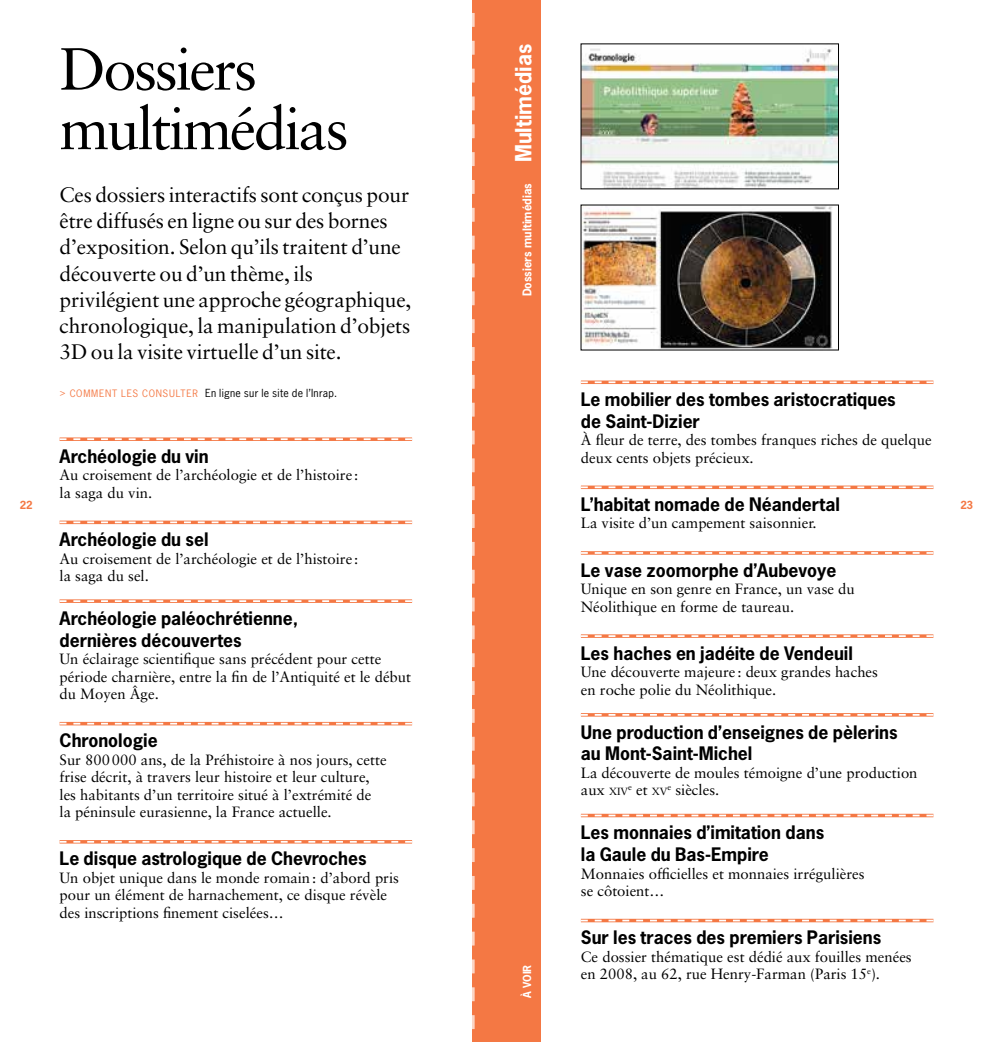
<style>
.page{position:relative;width:993px;height:1042px;background:#fff}
.page>*{position:absolute;margin:0;border:0;box-sizing:border-box;transform-origin:0 0}
.t1{font:59.5px/59.5px "Sabon LT";letter-spacing:-.04em;color:#000}
.t2{font:21px/26.2px "Sabon LT";letter-spacing:-.01em;color:#000}
.t3{font:700 17.5px/21.9px "News Gothic LT";color:#000}
.t4{font:14.88px/17.5px "Sabon LT";color:#000}
.t5{font:700 11.38px "News Gothic LT";color:#fff}
.t6{font:10.5px "News Gothic LT";letter-spacing:.025em;color:#000}
.t7{font:700 10.5px "News Gothic LT";color:#fff}
.t8{font:700 10.5px "News Gothic LT";color:#f47844}
.t9{font:9.62px "News Gothic LT";letter-spacing:.08em;color:#f47844}
.s1{font-size:21px}
.s2{font-size:10.33px}
</style>
<div class="page">
<div style="left:471px;top:0;width:25px;height:1042px;background:#f47844"></div>
<div style="left:496px;top:0;width:45px;height:1042px;background:#f47844"></div>
<svg style="left:471px;top:0;width:3px;height:1042px"></svg>
<svg style="left:60px;top:437px;width:352px;height:4px"></svg>
<svg style="left:60px;top:438px;width:352px;height:2px"></svg>
<svg style="left:60px;top:520px;width:352px;height:4px"></svg>
<svg style="left:60px;top:521px;width:352px;height:2px"></svg>
<svg style="left:60px;top:599px;width:352px;height:4px"></svg>
<svg style="left:60px;top:600px;width:352px;height:2px"></svg>
<hr style="left:60px;top:722px;width:352px;height:3px;background:#f47844">
<svg style="left:60px;top:723px;width:352px;height:1px"></svg>
<hr style="left:60px;top:840px;width:352px;height:3px;background:#f47844">
<svg style="left:60px;top:841px;width:352px;height:1px"></svg>
<svg style="left:580px;top:380px;width:353px;height:4px"></svg>
<svg style="left:580px;top:381px;width:353px;height:2px"></svg>
<svg style="left:580px;top:485px;width:353px;height:4px"></svg>
<svg style="left:580px;top:486px;width:353px;height:2px"></svg>
<svg style="left:580px;top:551px;width:353px;height:4px"></svg>
<svg style="left:580px;top:552px;width:353px;height:2px"></svg>
<svg style="left:580px;top:634px;width:353px;height:4px"></svg>
<svg style="left:580px;top:635px;width:353px;height:2px"></svg>
<hr style="left:580px;top:713px;width:353px;height:3px;background:#f47844">
<svg style="left:580px;top:714px;width:353px;height:2px"></svg>
<hr style="left:580px;top:814px;width:353px;height:3px;background:#f47844">
<svg style="left:580px;top:814px;width:353px;height:2px"></svg>
<hr style="left:580px;top:919px;width:353px;height:3px;background:#f47844">
<svg style="left:580px;top:919px;width:353px;height:2px"></svg>
<img style="left:582px;top:48px;width:254px;height:139px">
<img style="left:582px;top:207px;width:251px;height:141px">
<p class="t5" style="left:519px;top:296px;width:254px;rotate:-90deg">Dossiers multimédias <span class="s1">Multimédias</span></p>
<h1 class="t1" style="left:60px;top:39px;width:290px">Dossiers multimédias</h1>
<p class="t2" style="left:60px;top:181px;width:353px">Ces dossiers interactifs sont conçus pour être diffusés en ligne ou sur des bornes d’exposition. Selon qu’ils traitent d’une découverte ou d’un thème, ils privilégient une approche géographique, chronologique, la manipulation d’objets 3D ou la visite virtuelle d’un site.</p>
<p class="t9" style="left:60px;top:387px;width:32px">&gt; COMME</p>
<p class="t9" style="left:105px;top:387px;width:23px">NT LES</p>
<p class="t9" style="left:142px;top:387px;width:40px">CONSULTER</p>
<p class="t6" style="left:205px;top:386px;width:134px">EN LIGNE SUR LE SITE DE L’INRAP.</p>
<p class="t3" style="left:580px;top:388px;width:316px">Le mobilier des tombes aristocratiques de Saint-Dizier</p>
<p class="t4" style="left:580px;top:431px;width:352px">À fleur de terre, des tombes franques riches de quelque deux cents objets précieux.</p>
<p class="t3" style="left:580px;top:493px;width:260px">L’habitat nomade de Néandertal</p>
<p class="t4" style="left:580px;top:514px;width:237px">La visite d’un campement saisonnier.</p>
<p class="t3" style="left:580px;top:559px;width:257px">Le vase zoomorphe d’Aubevoye</p>
<p class="t4" style="left:580px;top:580px;width:275px">Unique en son genre en France, un vase du<br>Néolithique en forme de taureau.</p>
<p class="t3" style="left:580px;top:642px;width:273px">Les haches en jadéite de Vendeuil</p>
<p class="t4" style="left:580px;top:663px;width:298px">Une découverte majeure : deux grandes haches en roche polie du Néolithique.</p>
<p class="t3" style="left:580px;top:720px;width:318px">Une production d’enseignes de pèlerins au Mont-Saint-Michel</p>
<p class="t4" style="left:580px;top:764px;width:338px">La découverte de moules témoigne d’une production aux <span class="s2">XIV</span><sup>e</sup> et <span class="s2">XV</span></p>
<p class="t3" style="left:60px;top:445px;width:151px">Archéologie du vin</p>
<p class="t4" style="left:60px;top:466px;width:300px">Au croisement de l’archéologie et de l’histoire : la saga du vin.</p>
<p class="t3" style="left:60px;top:528px;width:150px">Archéologie du sel</p>
<p class="t4" style="left:60px;top:549px;width:300px">Au croisement de l’archéologie et de l’histoire : la saga du sel.</p>
<p class="t3" style="left:60px;top:607px;width:240px">Archéologie paléochrétienne, dernières découvertes</p>
<p class="t4" style="left:60px;top:650px;width:353px">Un éclairage scientifique sans précédent pour cette période charnière, entre la fin de l’Antiquité et le début du Moyen Âge.</p>
<p class="t3" style="left:60px;top:729px;width:100px">Chronologie</p>
<p class="t4" style="left:60px;top:751px;width:328px">Sur 800000 ans, de la Préhistoire à nos jours, cette frise décrit, à travers leur histoire et leur culture, les habitants d’un territoire situé à l’extrémité de la péninsule eurasienne, la France actuelle.</p>
<p class="t3" style="left:60px;top:847px;width:308px">Le disque astrologique de Chevroches</p>
<p class="t4" style="left:60px;top:869px;width:341px">Un objet unique dans le monde romain: d’abord pris pour un élément de harnachement, ce disque révèle des inscriptions finement ciselées…</p>
<p class="t8" style="left:20px;top:498px;width:14px">22</p>
<p class="t8" style="left:960px;top:498px;width:14px">23</p>
<p class="t4" style="left:667px;top:781px;width:53px"><sup>e</sup> siècles.</p>
<p class="t3" style="left:580px;top:821px;width:245px">Les monnaies d’imitation dans la Gaule du Bas-Empire</p>
<p class="t4" style="left:580px;top:864px;width:285px">Monnaies officielles et monnaies irrégulières se côtoient…</p>
<p class="t3" style="left:580px;top:926px;width:302px">Sur les traces des premiers Parisiens</p>
<p class="t4" style="left:580px;top:947px;width:332px">Ce dossier thématique est dédié aux fouilles menées en 2008, au 62, rue Henry-Farman (Paris 15<sup>e</sup>).</p>
<p class="t7" style="left:520px;top:998px;width:35px;rotate:-90deg">à Voir</p>
</div>
